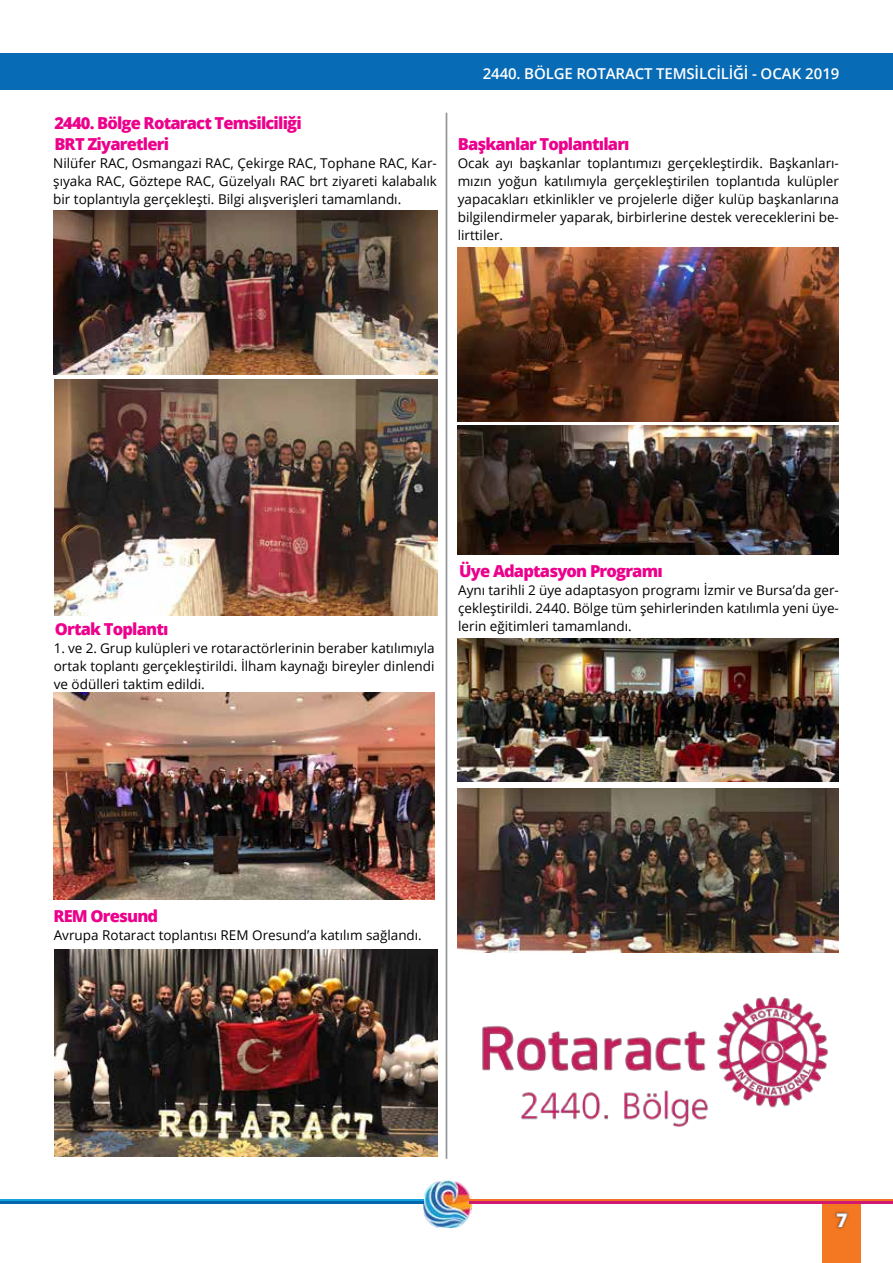
<style>
.page{position:relative;width:893px;height:1263px;background:#fff}
.page>*{position:absolute;margin:0;border:0;box-sizing:border-box;transform-origin:0 0}
.t1{font:700 18px "Open Sans";color:#fff}
.t2{font:800 16.5px "Open Sans";letter-spacing:-.05em;color:#ec008c}
.t3{font:600 15px "Open Sans";letter-spacing:-.01em;color:#fff}
.t4{font:13.5px/18px "Open Sans";color:#000;text-align:justify}
</style>
<div class="page">
<div style="left:823px;top:1203px;width:38px;height:60px;background:#f47721"></div>
<div style="left:833px;top:1210px;width:17px;height:20px;background:#000;opacity:.51"></div>
<svg style="left:836px;top:1212px;width:12px;height:16px"></svg>
<hr style="left:446px;top:113px;width:1px;height:1046px;background:#939598">
<img style="left:422px;top:1180px;width:50px;height:48px">
<hr style="left:469px;top:1199px;width:424px;height:2px;background:#f37024">
<hr style="left:469px;top:1201px;width:424px;height:3px;background:#d21971">
<hr style="left:0;top:1199px;width:423px;height:2px;background:#11a1dc">
<hr style="left:0;top:1201px;width:423px;height:3px;background:#0265ae">
<div style="left:0;top:53px;width:893px;height:36px;background:#086bb5"></div>
<img style="left:458px;top:247px;width:381px;height:174px">
<img style="left:458px;top:425px;width:381px;height:130px">
<img style="left:458px;top:639px;width:381px;height:142px">
<img style="left:458px;top:789px;width:381px;height:163px">
<img style="left:53px;top:211px;width:384px;height:163px">
<img style="left:54px;top:380px;width:383px;height:236px">
<img style="left:54px;top:693px;width:381px;height:206px">
<img style="left:54px;top:949px;width:384px;height:207px">
<img style="left:482px;top:996px;width:346px;height:131px">
<p class="t2" style="left:54px;top:110px;width:249px">2440. Bölge Rotaract Temsilciliği</p>
<p class="t4" style="left:53px;top:153px;width:385px">Nilüfer RAC, Osmangazi RAC, Çekirge RAC, Tophane RAC, Kar&shy;şıyaka RAC, Göztepe RAC, Güzelyalı RAC brt ziyareti kalabalık bir toplantıyla gerçekleşti. Bilgi alışverişleri tamamlandı.</p>
<p class="t2" style="left:54px;top:131px;width:116px">BRT Ziyaretleri</p>
<p class="t3" style="left:483px;top:64px;width:358px">2440. BÖLGE ROTARACT TEMSİLCİLİĞİ - OCAK 2019</p>
<p class="t2" style="left:458px;top:131px;width:173px">Başkanlar Toplantıları</p>
<p class="t4" style="left:458px;top:153px;width:383px">Ocak ayı başkanlar toplantımızı gerçekleştirdik. Başkanları&shy;mızın yoğun katılımıyla gerçekleştirilen toplantıda kulüpler yapacakları etkinlikler ve projelerle diğer kulüp başkanlarına bilgilendirmeler yaparak, birbirlerine destek vereceklerini be&shy;lirttiler.</p>
<p class="t2" style="left:55px;top:616px;width:115px">Ortak Toplantı</p>
<p class="t4" style="left:54px;top:638px;width:382px">1. ve 2. Grup kulüpleri ve rotaractörlerinin beraber katılımıyla ortak toplantı gerçekleştirildi. İlham kaynağı bireyler dinlendi ve ödülleri taktim edildi.</p>
<p class="t2" style="left:459px;top:559px;width:205px">Üye Adaptasyon Programı</p>
<p class="t4" style="left:458px;top:581px;width:382px">Aynı tarihli 2 üye adaptasyon programı İzmir ve Bursa’da ger&shy;çekleştirildi. 2440. Bölge tüm şehirlerinden katılımla yeni üye&shy;lerin eğitimleri tamamlandı.</p>
<p class="t2" style="left:53px;top:903px;width:106px">REM Oresund</p>
<p class="t4" style="left:54px;top:925px;width:370px">Avrupa Rotaract toplantısı REM Oresund’a katılım sağlandı.</p>
<h1 class="t1" style="left:837px;top:1207px;width:12px">7</h1>
</div>
